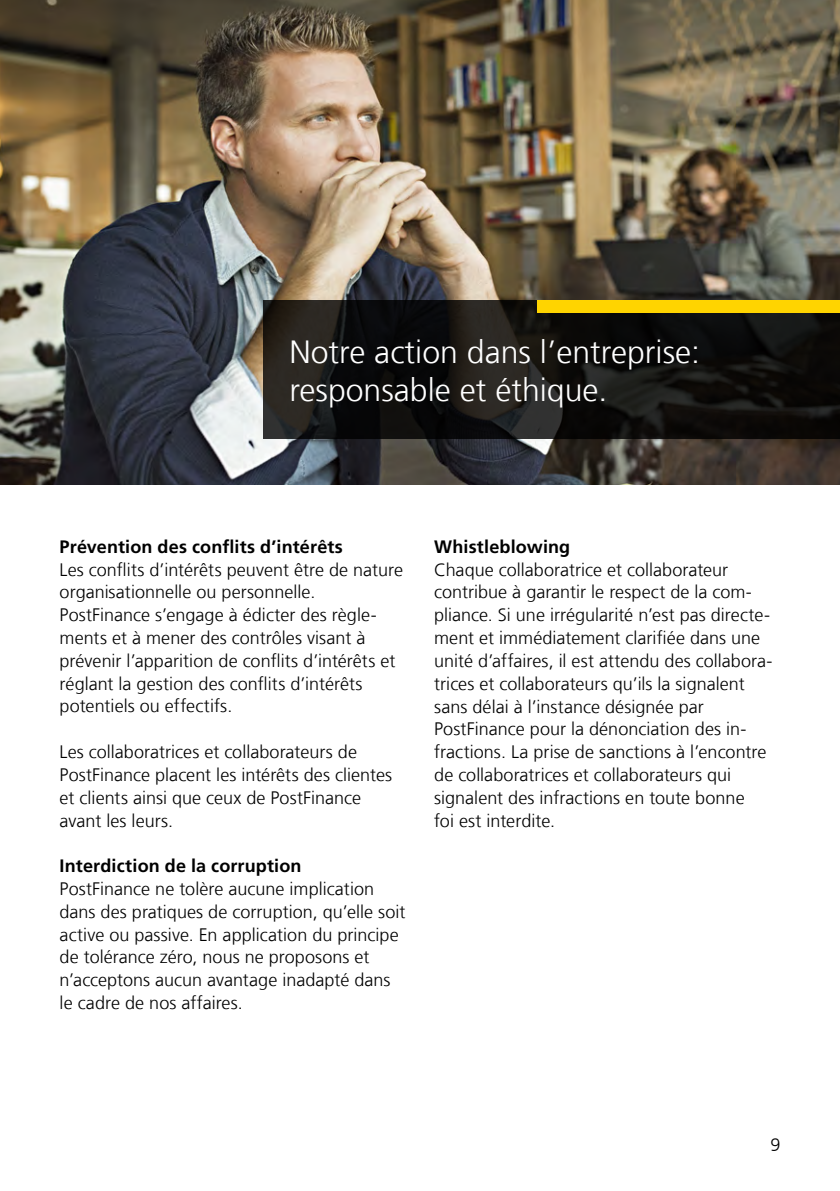
<style>
.page{position:relative;width:840px;height:1191px;background:#fff}
.page>*{position:absolute;margin:0;border:0;box-sizing:border-box;transform-origin:0 0}
.t1{font:300 32px/38px "Frutiger LT Com";color:#fff}
.t2{font:300 18px/22.8px "Frutiger LT Com";letter-spacing:.005em;color:#000}
.t3{font:700 18px "Frutiger LT Com";letter-spacing:.01em;color:#000}
</style>
<div class="page">
<img style="left:0;top:0;width:839px;height:484px">
<svg style="left:264px;top:300px;width:575px;height:139px;fill:#0e0d0d"></svg>
<div style="left:537px;top:300px;width:302px;height:13px;background:#ffd400"></div>
<h2 class="t1" style="left:289px;top:333px;width:412px">Notre action dans l’entreprise: responsable et éthique.</h2>
<h3 class="t3" style="left:60px;top:536px;width:285px">Prévention des conflits d’intérêts</h3>
<p class="t2" style="left:60px;top:558px;width:345px">Les conflits d’intérêts peuvent être de nature organisationnelle ou personnelle.<br>PostFinance s’engage à édicter des règle&shy;ments et à mener des contrôles visant à prévenir l’apparition de conflits d’intérêts et réglant la gestion des conflits d’intérêts potentiels ou effectifs.</p>
<p class="t2" style="left:60px;top:740px;width:334px">Les collaboratrices et collaborateurs de PostFinance placent les intérêts des clientes et clients ainsi que ceux de PostFinance avant les leurs.</p>
<h3 class="t3" style="left:60px;top:855px;width:243px">Interdiction de la corruption</h3>
<p class="t2" style="left:60px;top:877px;width:347px">PostFinance ne tolère aucune implication dans des pratiques de corruption, qu’elle soit active ou passive. En application du principe de tolérance zéro, nous ne proposons et n’acceptons aucun avantage inadapté dans le cadre de nos affaires.</p>
<h3 class="t3" style="left:434px;top:536px;width:137px">Whistleblowing</h3>
<p class="t2" style="left:434px;top:558px;width:339px">Chaque collaboratrice et collaborateur contribue à garantir le respect de la com&shy;pliance. Si une irrégularité n’est pas directe&shy;ment et immédiatement clarifiée dans une unité d’affaires, il est attendu des collabora&shy;trices et collaborateurs qu’ils la signalent sans délai à l’instance désignée par PostFinance pour la dénonciation des in&shy;fractions. La prise de sanctions à l’encontre de collaboratrices et collaborateurs qui signalent des infractions en toute bonne<br>foi est interdite.</p>
<p class="t2" style="left:770px;top:1133px;width:12px">9</p>
</div>
